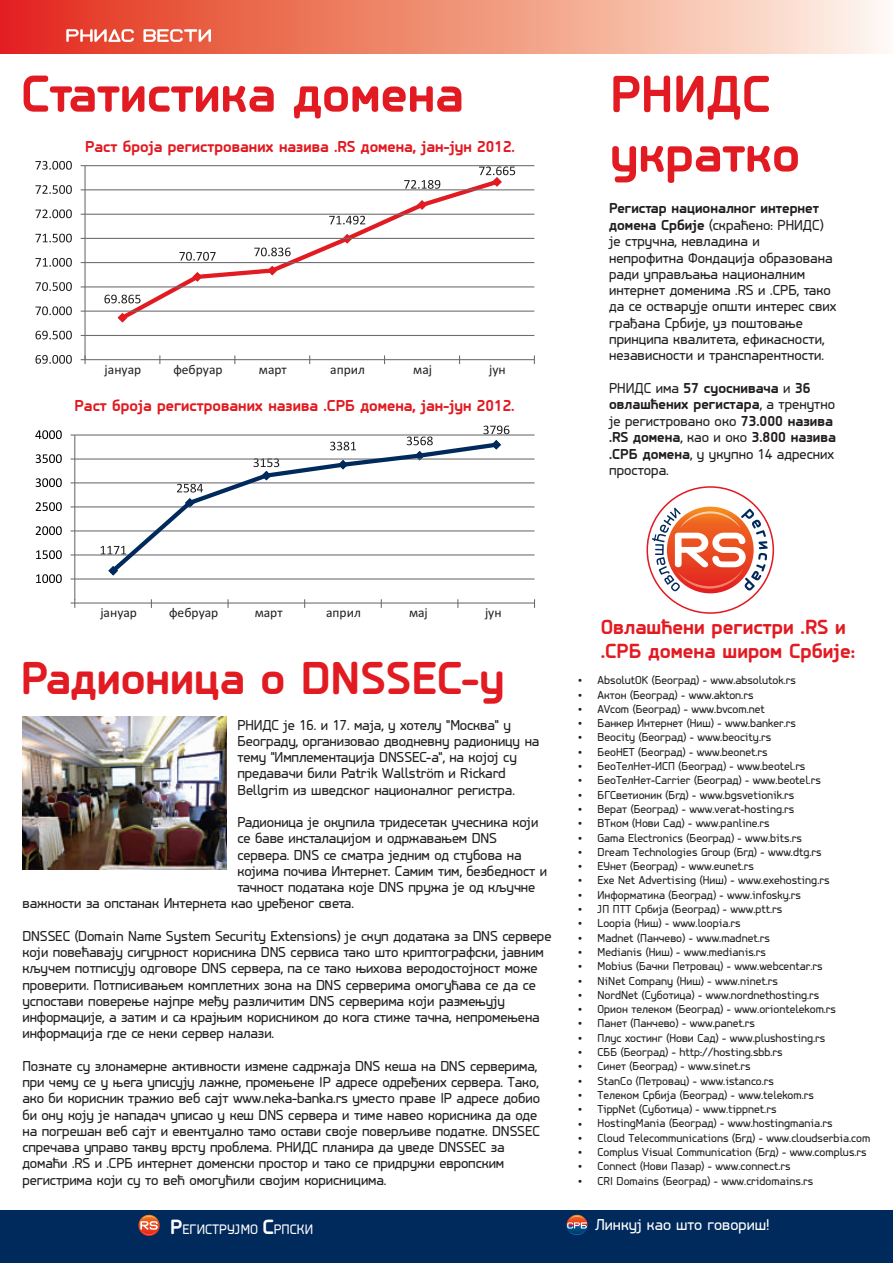
<style>
.page{position:relative;width:893px;height:1263px;background:#fff}
.page>*{position:absolute;margin:0;border:0;box-sizing:border-box;transform-origin:0 0}
.t1{font:700 54px/59.6px "PF Isotext Pro";color:#e21a21}
.t2{font:700 48px "PF Isotext Pro";color:#e21a21}
.t3{font:700 21.3px/23.5px "PF Isotext Pro";color:#e21a21}
.t4{font:700 16.5px "PF Isotext Pro";color:#e21a21}
.t5{font:16.5px "PF Isotext Pro";color:#fff}
.t6{font:15px/16.2px "PF Isotext Pro";letter-spacing:-.02em;color:#231f20}
.t7{font:15px/16.4px "PF Isotext Pro";color:#231f20}
.t8{font:700 15px/16.5px "PF Isotext Pro";color:#231f20}
.t9{font:14.4px "PF Isotext Pro";color:#fff}
.t10{font:13.5px "Calibri";color:#231f20}
.t11{font:12px/14.2px "PF Isotext Pro";color:#231f20}
.t12{font:10.2px/14.2px "Wingdings";color:#231f20;text-align:justify}
.s1{font-weight:700}
.s2{font-weight:400}
.s3{font-weight:700;font-size:21.45px}
</style>
<div class="page">
<svg style="left:646px;top:486px;width:128px;height:128px"></svg>
<div style="left:0;top:1210px;width:893px;height:53px;background:#00295c"></div>
<svg style="left:138px;top:1215px;width:22px;height:21px"></svg>
<svg style="left:140px;top:1216px;width:18px;height:19px"></svg>
<svg style="left:566px;top:1215px;width:22px;height:20px"></svg>
<svg style="left:0;top:0;width:883px;height:53px;background:#f0927d"></svg>
<svg style="left:143px;top:29px;width:68px;height:13px"></svg>
<svg style="left:66px;top:29px;width:68px;height:13px"></svg>
<svg style="left:117px;top:182px;width:385px;height:141px"></svg>
<svg style="left:118px;top:313px;width:9px;height:9px"></svg>
<svg style="left:193px;top:272px;width:9px;height:10px"></svg>
<svg style="left:268px;top:266px;width:9px;height:9px"></svg>
<svg style="left:342px;top:234px;width:10px;height:9px"></svg>
<svg style="left:417px;top:200px;width:10px;height:10px"></svg>
<hr style="left:85px;top:335px;width:449px;height:1px;background:#6c6d70">
<hr style="left:85px;top:311px;width:449px;height:1px;background:#6c6d70">
<hr style="left:85px;top:286px;width:449px;height:1px;background:#6c6d70">
<hr style="left:85px;top:262px;width:449px;height:1px;background:#6c6d70">
<hr style="left:85px;top:238px;width:449px;height:1px;background:#6c6d70">
<hr style="left:85px;top:214px;width:449px;height:1px;background:#6c6d70">
<hr style="left:85px;top:189px;width:449px;height:1px;background:#6c6d70">
<hr style="left:85px;top:165px;width:449px;height:1px;background:#6c6d70">
<hr style="left:84px;top:166px;width:2px;height:194px;background:#6c6d70">
<hr style="left:85px;top:359px;width:449px;height:1px;background:#6c6d70">
<svg style="left:81px;top:355px;width:5px;height:9px"></svg>
<svg style="left:104px;top:295px;width:37px;height:8px"></svg>
<svg style="left:179px;top:252px;width:37px;height:9px"></svg>
<svg style="left:254px;top:248px;width:37px;height:8px"></svg>
<svg style="left:329px;top:216px;width:36px;height:8px"></svg>
<svg style="left:404px;top:180px;width:36px;height:9px"></svg>
<svg style="left:479px;top:166px;width:36px;height:21px"></svg>
<svg style="left:35px;top:355px;width:37px;height:9px"></svg>
<svg style="left:35px;top:331px;width:37px;height:8px"></svg>
<svg style="left:35px;top:306px;width:37px;height:9px"></svg>
<svg style="left:35px;top:282px;width:37px;height:9px"></svg>
<svg style="left:35px;top:258px;width:37px;height:9px"></svg>
<svg style="left:35px;top:234px;width:37px;height:8px"></svg>
<svg style="left:35px;top:209px;width:37px;height:9px"></svg>
<svg style="left:35px;top:185px;width:37px;height:9px"></svg>
<svg style="left:35px;top:161px;width:37px;height:9px"></svg>
<svg style="left:101px;top:546px;width:5px;height:8px"></svg>
<svg style="left:407px;top:436px;width:26px;height:4px"></svg>
<svg style="left:483px;top:426px;width:26px;height:8px"></svg>
<svg style="left:36px;top:574px;width:26px;height:9px"></svg>
<svg style="left:36px;top:550px;width:26px;height:9px"></svg>
<svg style="left:36px;top:526px;width:26px;height:9px"></svg>
<svg style="left:36px;top:502px;width:26px;height:9px"></svg>
<svg style="left:36px;top:478px;width:26px;height:9px"></svg>
<svg style="left:36px;top:454px;width:26px;height:9px"></svg>
<svg style="left:35px;top:430px;width:27px;height:9px"></svg>
<hr style="left:75px;top:578px;width:459px;height:1px;background:#6c6d70">
<hr style="left:75px;top:554px;width:459px;height:1px;background:#6c6d70">
<hr style="left:75px;top:530px;width:459px;height:1px;background:#6c6d70">
<hr style="left:75px;top:506px;width:459px;height:1px;background:#6c6d70">
<hr style="left:75px;top:482px;width:459px;height:1px;background:#6c6d70">
<hr style="left:75px;top:458px;width:459px;height:2px;background:#6c6d70">
<hr style="left:75px;top:434px;width:459px;height:1px;background:#6c6d70">
<hr style="left:74px;top:435px;width:1px;height:165px;background:#6c6d70">
<hr style="left:75px;top:602px;width:459px;height:1px;background:#6c6d70">
<svg style="left:71px;top:599px;width:4px;height:9px"></svg>
<svg style="left:227px;top:599px;width:2px;height:9px"></svg>
<svg style="left:107px;top:440px;width:394px;height:136px"></svg>
<img style="left:22px;top:717px;width:205px;height:153px">
<h1 class="t1" style="left:21px;top:68px;width:444px">Статистика домена</h1>
<h3 class="t4" style="left:85px;top:140px;width:431px">Раст броја регистрованих назива .RS домена, јан-јун 2012.</h3>
<p class="t10" style="left:105px;top:364px;width:38px">јануар</p>
<p class="t10" style="left:173px;top:364px;width:51px">фебруар</p>
<p class="t10" style="left:259px;top:364px;width:29px">март</p>
<p class="t10" style="left:330px;top:364px;width:36px">април</p>
<p class="t10" style="left:413px;top:364px;width:20px">мај</p>
<p class="t10" style="left:489px;top:364px;width:18px">јун</p>
<h3 class="t4" style="left:74px;top:399px;width:442px">Раст броја регистрованих назива .СРБ домена, јан-јун 2012.</h3>
<h1 class="t1" style="left:610px;top:69px;width:191px">РНИДС укратко</h1>
<p class="t7" style="left:609px;top:201px;width:229px"><span class="s1">Регистар националног интернет домена Србије</span> (скраћено: РНИДС) је стручна, невладина и непрофитна Фондација образована ради управљања националним интернет доменима .RS и .СРБ, тако да се остварује општи интерес свих грађана Србије, уз поштовање принципа квалитета, ефикасности, независности и транспарентности.</p>
<p class="t8" style="left:609px;top:381px;width:229px"><span class="s2">РНИДС има</span> 57 суоснивача <span class="s2">и</span> 36 овлашћених регистара<span class="s2">, а тренутно је регистровано oко</span> 73.000 назива .RS домена<span class="s2">, као и око</span> 3.800 назива .СРБ домена<span class="s2">, у укупно 14 адресних простора.</span></p>
<p class="t10" style="left:100px;top:607px;width:38px">јануар</p>
<p class="t10" style="left:169px;top:607px;width:51px">фебруар</p>
<p class="t10" style="left:255px;top:607px;width:29px">март</p>
<p class="t10" style="left:326px;top:607px;width:36px">април</p>
<p class="t10" style="left:409px;top:607px;width:20px">мај</p>
<p class="t10" style="left:485px;top:607px;width:18px">јун</p>
<h2 class="t2" style="left:21px;top:658px;width:485px">Радионица о DNSSEC-у</h2>
<p class="t6" style="left:237px;top:718px;width:303px">РНИДС је 16. и 17. маја, у хотелу "Москва" у Београду, организовао дводневну радионицу на тему "Имплементација DNSSEC-a", на којој су предавачи били Patrik Wallström и Rickard Bellgrim из шведског националног регистра.</p>
<p class="t7" style="left:237px;top:815px;width:302px">Радионица је окупила тридесетак учесника који</p>
<p class="t7" style="left:237px;top:831px;width:261px">се баве инсталацијом и одржавањем DNS</p>
<p class="t6" style="left:237px;top:848px;width:286px">сервера. DNS се сматра једним од стубова на</p>
<p class="t7" style="left:237px;top:864px;width:311px">којима почива Интернет. Самим тим, безбедност и</p>
<p class="t6" style="left:237px;top:880px;width:299px">тачност података које DNS пружа је од кључне</p>
<p class="t6" style="left:22px;top:897px;width:333px">важности за опстанак Интернета као уређеног света.</p>
<p class="t6" style="left:22px;top:929px;width:531px">DNSSEC (Domain Name System Security Extensions) је скуп додатака за DNS сервере који повећавају сигурност корисника DNS сервиса тако што криптографски, јавним кључем потписују одговоре DNS сервера, па се тако њихова веродостојност може проверити. Потписивањем комплетних зона на DNS серверима омогућава се да се успостави поверење најпре међу различитим DNS серверима који размењују информације, а затим и са крајњим корисником до кога стиже тачна, непромењена информација где се неки сервер налази.</p>
<p class="t6" style="left:22px;top:1059px;width:519px">Познате су злонамерне активности измене садржаја DNS кеша на DNS серверима, при чему се у њега уписују лажне, промењене IP адресе одређених сервера. Тако, ако би корисник тражио веб сајт www.neka-banka.rs уместо праве IP адресе добио би ону коју је нападач уписао у кеш DNS сервера и тиме навео корисника да оде на погрешан веб сајт и евентуално тамо остави своје поверљиве податке. DNSSEC спречава управо такву врсту проблема. РНИДС планира да уведе DNSSEC за домаћи .RS и .СРБ интернет доменски простор и тако се придружи европским регистрима који су то већ омогућили својим корисницима.</p>
<h3 class="t3" style="left:601px;top:617px;width:256px">Овлашћени регистри .RS и .СРБ домена широм Србије:</h3>
<p class="t12" style="left:578px;top:674px;width:32px">• • • • • • • • • • • • • • • • • • • • • • • • • • • • • • • • • • • •</p>
<p class="t11" style="left:598px;top:674px;width:274px">AbsolutOK (Београд) - www.absolutok.rs<br>Актон (Београд) - www.akton.rs<br>AVcom (Београд) - www.bvcom.net<br>Банкер Интернет (Ниш) - www.banker.rs<br>Beocity (Београд) - www.beocity.rs<br>БеоНЕТ (Београд) - www.beonet.rs<br>БеоТелНет-ИСП (Београд) - www.beotel.rs БеоТелНет-Carrier (Београд) - www.beotel.rs БГСветионик (Бгд) - www.bgsvetionik.rs<br>Верат (Београд) - www.verat-hosting.rs<br>ВТком (Нови Сад) - www.panline.rs<br>Gama Electronics (Београд) - www.bits.rs<br>Dream Technologies Group (Бгд) - www.dtg.rs<br>ЕУнет (Београд) - www.eunet.rs<br>Exe Net Advertising (Ниш) - www.exehosting.rs Информатика (Београд) - www.infosky.rs<br>ЈП ПТТ Србија (Београд) - www.ptt.rs<br>Loopia (Ниш) - www.loopia.rs<br>Madnet (Панчево) - www.madnet.rs<br>Medianis (Ниш) - www.medianis.rs<br>Mobius (Бачки Петровац) - www.webcentar.rs<br>NiNet Company (Ниш) - www.ninet.rs<br>NordNet (Суботица) - www.nordnethosting.rs<br>Орион телеком (Београд) - www.oriontelekom.rs<br>Панет (Панчево) - www.panet.rs<br>Плус хостинг (Нови Сад) - www.plushosting.rs<br>СББ (Београд) - http://hosting.sbb.rs<br>Синет (Београд) - www.sinet.rs<br>StanCo (Петровац) - www.istanco.rs<br>Телеком Србија (Београд) - www.telekom.rs<br>TippNet (Суботица) - www.tippnet.rs<br>HostingMania (Београд) - www.hostingmania.rs<br>Cloud Telecommunications (Бгд) - www.cloudserbia.com Complus Visual Communication (Бгд) - www.complus.rs Connect (Нови Пазар) - www.connect.rs<br>CRI Domains (Београд) - www.cridomains.rs</p>
<p class="t9" style="left:170px;top:1223px;width:144px"><span class="s3">Р</span>ЕГИСТРУЈМО <span class="s3">С</span>РПСКИ</p>
<h3 class="t5" style="left:595px;top:1217px;width:176px">Линкуј као што говориш!</h3>
</div>
